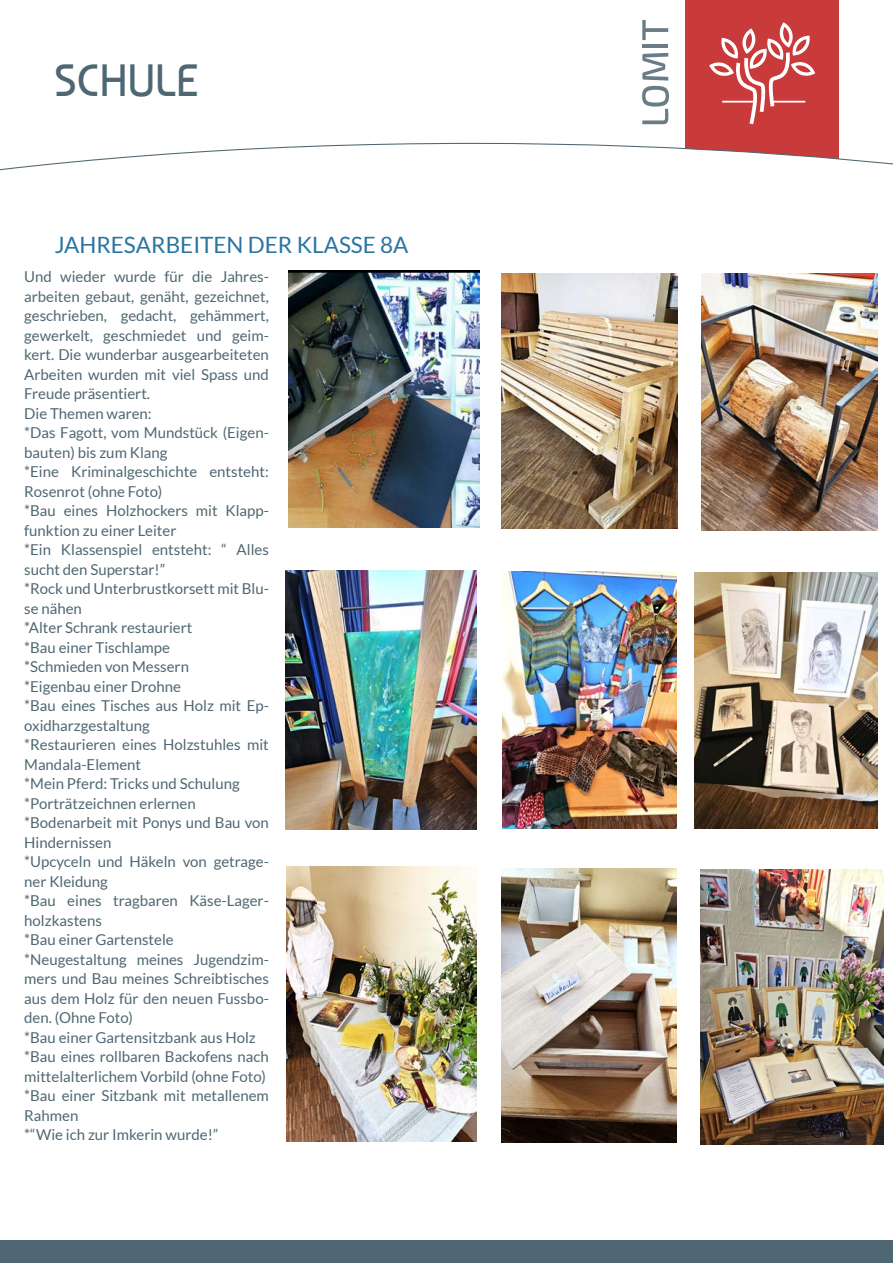
<style>
.page{position:relative;width:893px;height:1263px;background:#fff}
.page>*{position:absolute;margin:0;border:0;box-sizing:border-box;transform-origin:0 0}
.t1{font:45px "Baumans";letter-spacing:-.01em;color:#4f6772}
.Überschriften{font:22.5px "Lato";color:#2875a1}
.t2{font:15px/19.5px "Lato";color:#4f6772}
</style>
<div class="page">
<div style="left:0;top:1241px;width:893px;height:22px;background:#4f6772"></div>
<div style="left:685px;top:0;width:154px;height:169px;background:#c93a3b"></div>
<svg style="left:642px;top:53px;width:27px;height:71px"></svg>
<hr style="left:642px;top:44px;width:26px;height:3px;background:#6a7c85">
<svg style="left:642px;top:20px;width:26px;height:20px"></svg>
<svg style="left:0;top:142px;width:893px;height:29px"></svg>
<svg style="left:709px;top:22px;width:106px;height:102px"></svg>
<hr style="left:722px;top:101px;width:33px;height:2px;background:#fff">
<hr style="left:773px;top:101px;width:32px;height:2px;background:#fff">
<img style="left:288px;top:270px;width:192px;height:258px">
<img style="left:501px;top:274px;width:176px;height:255px">
<img style="left:702px;top:274px;width:175px;height:256px">
<img style="left:286px;top:570px;width:190px;height:259px">
<img style="left:502px;top:571px;width:175px;height:257px">
<img style="left:287px;top:867px;width:190px;height:274px">
<img style="left:502px;top:868px;width:174px;height:274px">
<img style="left:701px;top:870px;width:182px;height:274px">
<img style="left:694px;top:572px;width:183px;height:256px">
<p class="t1" style="left:54px;top:54px;width:147px">SCHULE</p>
<p class="Überschriften" style="left:55px;top:232px;width:355px">JAHRESARBEITEN DER KLASSE 8A</p>
<p class="t2" style="left:24px;top:267px;width:246px;text-align:justify">Und wieder wurde für die Jahres&shy;arbeiten gebaut, genäht, gezeichnet, geschrieben, gedacht, gehämmert, gewerkelt, geschmiedet und geim&shy;kert. Die wunderbar ausgearbeiteten Arbeiten wurden mit viel Spass und Freude präsentiert.</p>
<p class="t2" style="left:24px;top:403px;width:129px">Die Themen waren:</p>
<p class="t2" style="left:24px;top:423px;width:246px">*Das Fagott, vom Mundstück (Eigen&shy;bauten) bis zum Klang</p>
<p class="t2" style="left:24px;top:462px;width:246px">*Eine Kriminalgeschichte entsteht:<br>Rosenrot (ohne Foto)</p>
<p class="t2" style="left:24px;top:501px;width:246px">*Bau eines Holzhockers mit Klapp&shy;funktion zu einer Leiter</p>
<p class="t2" style="left:24px;top:540px;width:246px">*Ein Klassenspiel entsteht: “ Alles sucht den Superstar!”</p>
<p class="t2" style="left:24px;top:579px;width:246px">*Rock und Unterbrustkorsett mit Blu&shy;se nähen</p>
<p class="t2" style="left:24px;top:618px;width:170px">*Alter Schrank restauriert</p>
<p class="t2" style="left:24px;top:637px;width:147px">*Bau einer Tischlampe</p>
<p class="t2" style="left:24px;top:657px;width:166px">*Schmieden von Messern</p>
<p class="t2" style="left:24px;top:676px;width:158px">*Eigenbau einer Drohne</p>
<p class="t2" style="left:24px;top:696px;width:246px">*Bau eines Tisches aus Holz mit Ep&shy;oxidharzgestaltung</p>
<p class="t2" style="left:24px;top:735px;width:246px">*Restaurieren eines Holzstuhles mit<br>Mandala-Element</p>
<p class="t2" style="left:24px;top:774px;width:217px">*Mein Pferd: Tricks und Schulung</p>
<p class="t2" style="left:24px;top:793px;width:173px">*Porträtzeichnen erlernen</p>
<p class="t2" style="left:24px;top:813px;width:246px">*Bodenarbeit mit Ponys und Bau von<br>Hindernissen</p>
<p class="t2" style="left:24px;top:852px;width:246px">*Upcyceln und Häkeln von getrage&shy;ner Kleidung</p>
<p class="t2" style="left:24px;top:891px;width:246px">*Bau eines tragbaren Käse-Lager&shy;holzkastens</p>
<p class="t2" style="left:24px;top:930px;width:151px">*Bau einer Gartenstele</p>
<p class="t2" style="left:24px;top:949px;width:246px;text-align:justify">*Neugestaltung meines Jugendzim&shy;mers und Bau meines Schreibtisches aus dem Holz für den neuen Fussbo&shy;den. (Ohne Foto)</p>
<p class="t2" style="left:24px;top:1027px;width:233px">*Bau einer Gartensitzbank aus Holz</p>
<p class="t2" style="left:24px;top:1047px;width:246px">*Bau eines rollbaren Backofens nach mittelalterlichem Vorbild (ohne Foto)</p>
<p class="t2" style="left:24px;top:1086px;width:246px">*Bau einer Sitzbank mit metallenem<br>Rahmen</p>
<p class="t2" style="left:24px;top:1125px;width:196px">*“Wie ich zur Imkerin wurde!”</p>
</div>
